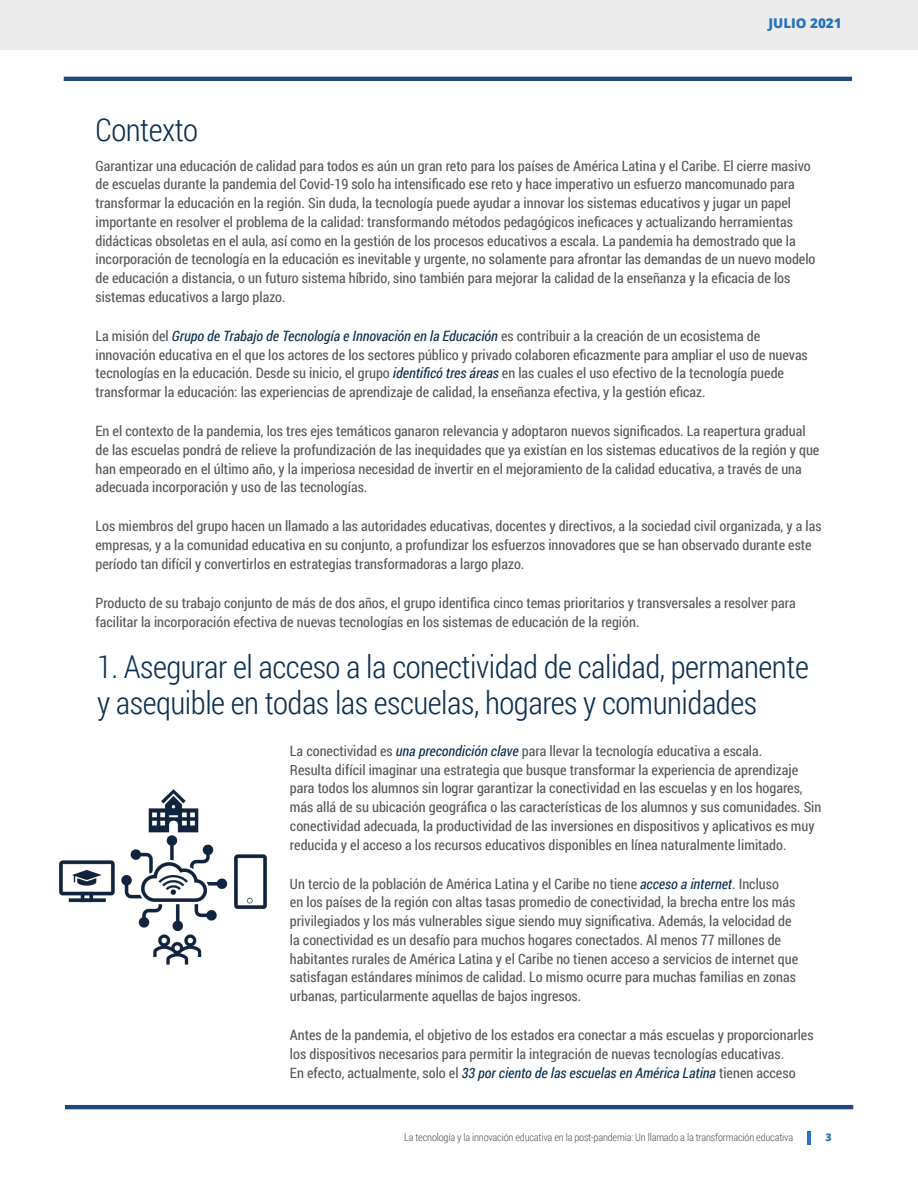
<style>
.page{position:relative;width:918px;height:1188px;background:#fff}
.page>*{position:absolute;margin:0;border:0;box-sizing:border-box;transform-origin:0 0}
.Content_-_Subhead_1{font:300 31.5px/36px "Roboto Condensed";letter-spacing:-.015em;color:#0c3151}
.Content_-_Body_text{font:14.25px/18.8px "Roboto Condensed";color:#57585a}
.t1{font:800 13.5px "Open Sans";color:#2873ba}
.t2{font:300 10.5px "Roboto Condensed";letter-spacing:-.015em;color:#57585a}
.t3{font:800 10.5px "Open Sans";color:#2873ba}
.s1{font-style:italic;color:#0c3151}
</style>
<div class="page">
<div style="left:0;top:0;width:918px;height:50px;background:#ececed"></div>
<hr style="left:808px;top:1131px;width:3px;height:14px;background:#2873ba">
<hr style="left:64px;top:77px;width:788px;height:4px;background:#1f497d">
<hr style="left:65px;top:1105px;width:788px;height:4px;background:#1f497d">
<img style="left:59px;top:789px;width:208px;height:176px">
<p class="t1" style="left:768px;top:13px;width:75px">JULIO 2021</p>
<p class="Content_-_Subhead_1" style="left:96px;top:111px;width:104px">Contexto</p>
<p class="Content_-_Body_text" style="left:96px;top:156px;width:722px">Garantizar una educación de calidad para todos es aún un gran reto para los países de América Latina y el Caribe. El cierre masivo de escuelas durante la pandemia del Covid-19 solo ha intensificado ese reto y hace imperativo un esfuerzo mancomunado para transformar la educación en la región. Sin duda, la tecnología puede ayudar a innovar los sistemas educativos y jugar un papel importante en resolver el problema de la calidad: transformando métodos pedagógicos ineficaces y actualizando herramientas didácticas obsoletas en el aula, así como en la gestión de los procesos educativos a escala. La pandemia ha demostrado que la incorporación de tecnología en la educación es inevitable y urgente, no solamente para afrontar las demandas de un nuevo modelo de educación a distancia, o un futuro sistema híbrido, sino también para mejorar la calidad de la enseñanza y la eficacia de los sistemas educativos a largo plazo.</p>
<p class="Content_-_Body_text" style="left:96px;top:326px;width:714px">La misión del <span class="s1">Grupo de Trabajo de Tecnología e Innovación en la Educación</span> es contribuir a la creación de un ecosistema de innovación educativa en el que los actores de los sectores público y privado colaboren eficazmente para ampliar el uso de nuevas tecnologías en la educación. Desde su inicio, el grupo <span class="s1">identificó tres áreas</span> en las cuales el uso efectivo de la tecnología puede transformar la educación: las experiencias de aprendizaje de calidad, la enseñanza efectiva, y la gestión eficaz.</p>
<p class="Content_-_Body_text" style="left:96px;top:421px;width:725px">En el contexto de la pandemia, los tres ejes temáticos ganaron relevancia y adoptaron nuevos significados. La reapertura gradual de las escuelas pondrá de relieve la profundización de las inequidades que ya existían en los sistemas educativos de la región y que han empeorado en el último año, y la imperiosa necesidad de invertir en el mejoramiento de la calidad educativa, a través de una adecuada incorporación y uso de las tecnologías.</p>
<p class="Content_-_Body_text" style="left:96px;top:516px;width:728px">Los miembros del grupo hacen un llamado a las autoridades educativas, docentes y directivos, a la sociedad civil organizada, y a las empresas, y a la comunidad educativa en su conjunto, a profundizar los esfuerzos innovadores que se han observado durante este período tan difícil y convertirlos en estrategias transformadoras a largo plazo.</p>
<p class="Content_-_Body_text" style="left:96px;top:593px;width:702px">Producto de su trabajo conjunto de más de dos años, el grupo identifica cinco temas prioritarios y transversales a resolver para facilitar la incorporación efectiva de nuevas tecnologías en los sistemas de educación de la región.</p>
<p class="Content_-_Subhead_1" style="left:97px;top:648px;width:713px">1. Asegurar el acceso a la conectividad de calidad, permanente y asequible en todas las escuelas, hogares y comunidades</p>
<p class="Content_-_Body_text" style="left:290px;top:741px;width:533px">La conectividad es <span class="s1">una precondición clave</span> para llevar la tecnología educativa a escala.<br>Resulta difícil imaginar una estrategia que busque transformar la experiencia de aprendizaje para todos los alumnos sin lograr garantizar la conectividad en las escuelas y en los hogares, más allá de su ubicación geográfica o las características de los alumnos y sus comunidades. Sin conectividad adecuada, la productividad de las inversiones en dispositivos y aplicativos es muy reducida y el acceso a los recursos educativos disponibles en línea naturalmente limitado.</p>
<p class="Content_-_Body_text" style="left:290px;top:874px;width:510px">Un tercio de la población de América Latina y el Caribe no tiene <span class="s1">acceso a internet</span>. Incluso<br>en los países de la región con altas tasas promedio de conectividad, la brecha entre los más privilegiados y los más vulnerables sigue siendo muy significativa. Además, la velocidad de la conectividad es un desafío para muchos hogares conectados. Al menos 77 millones de habitantes rurales de América Latina y el Caribe no tienen acceso a servicios de internet que satisfagan estándares mínimos de calidad. Lo mismo ocurre para muchas familias en zonas urbanas, particularmente aquellas de bajos ingresos.</p>
<p class="Content_-_Body_text" style="left:290px;top:1025px;width:525px">Antes de la pandemia, el objetivo de los estados era conectar a más escuelas y proporcionarles los dispositivos necesarios para permitir la integración de nuevas tecnologías educativas.<br>En efecto, actualmente, solo el <span class="s1">33 por ciento de las escuelas en América Latina</span> tienen acceso</p>
<p class="t2" style="left:404px;top:1130px;width:391px">La tecnología y la innovación educativa en la post-pandemia: Un llamado a la transformación educativa</p>
<p class="t3" style="left:826px;top:1129px;width:8px">3</p>
</div>
